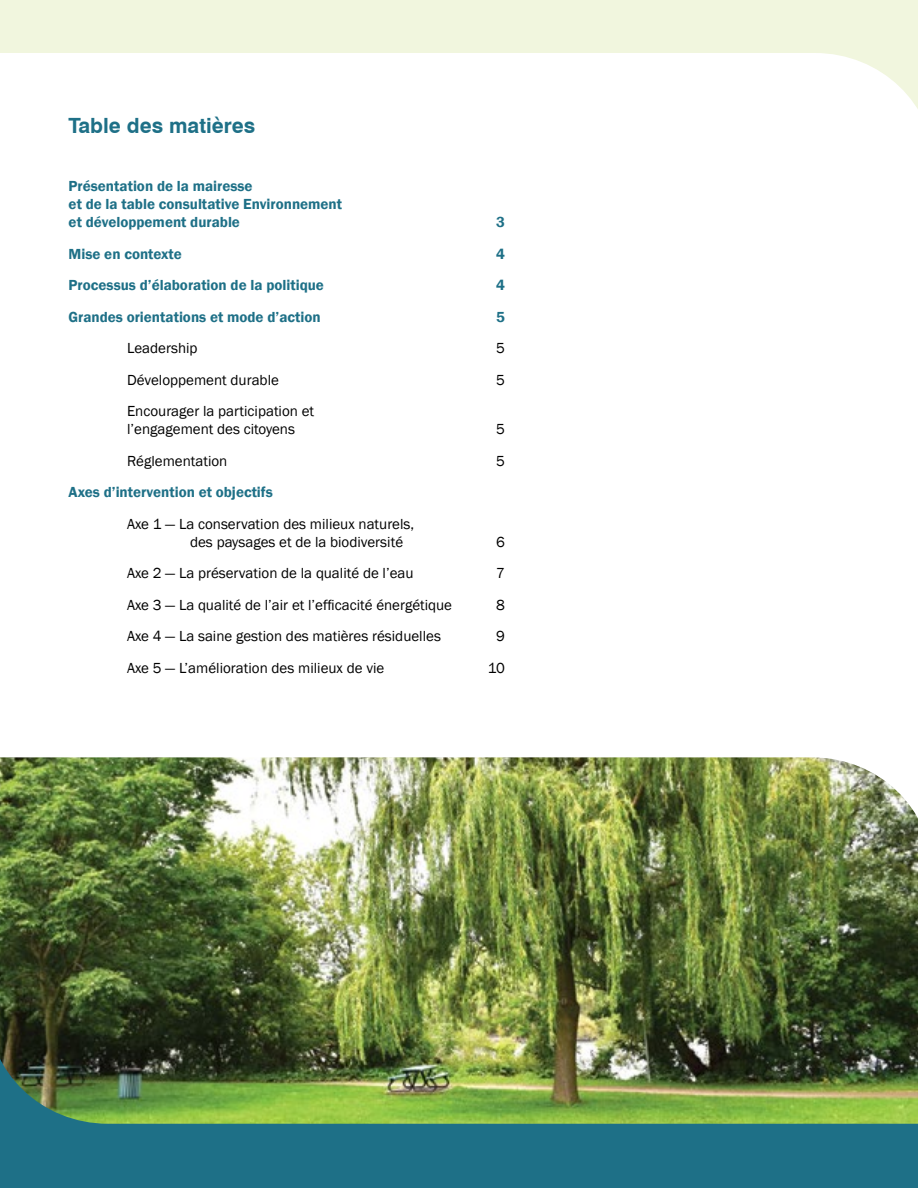
<style>
.page{position:relative;width:918px;height:1188px;background:#fff}
.page>*{position:absolute;margin:0;border:0;box-sizing:border-box;transform-origin:0 0}
.t1{font:700 21px "Swiss 721 BT";color:#1e7087}
.t2{font:15px/18px "Franklin Gothic";color:#000}
.t3{font:600 15px/18px "Franklin Gothic";color:#1e7087}
</style>
<div class="page">
<img style="left:0;top:872px;width:918px;height:137px">
<img style="left:0;top:1009px;width:918px;height:179px">
<img style="left:0;top:757px;width:918px;height:115px">
<svg style="left:0;top:0;width:918px;height:109px;fill:#f1f6de"></svg>
<h1 class="t1" style="left:69px;top:112px;width:188px">Table des matières</h1>
<p class="t3" style="left:69px;top:177px;width:275px">Présentation de la mairesse<br>et de la table consultative Environnement et développement durable</p>
<p class="t3" style="left:496px;top:213px;width:10px">3</p>
<p class="t3" style="left:69px;top:245px;width:115px">Mise en contexte</p>
<p class="t3" style="left:496px;top:245px;width:10px">4</p>
<p class="t3" style="left:69px;top:276px;width:257px">Processus d’élaboration de la politique</p>
<p class="t3" style="left:496px;top:276px;width:10px">4</p>
<p class="t3" style="left:69px;top:308px;width:254px">Grandes orientations et mode d’action</p>
<p class="t3" style="left:496px;top:308px;width:10px">5</p>
<p class="t2" style="left:127px;top:339px;width:72px">Leadership</p>
<p class="t2" style="left:496px;top:339px;width:10px">5</p>
<p class="t2" style="left:127px;top:371px;width:153px">Développement durable</p>
<p class="t2" style="left:496px;top:371px;width:10px">5</p>
<p class="t2" style="left:127px;top:402px;width:189px">Encourager la participation et l’engagement des citoyens</p>
<p class="t2" style="left:496px;top:420px;width:10px">5</p>
<p class="t2" style="left:127px;top:452px;width:102px">Réglementation</p>
<p class="t2" style="left:496px;top:452px;width:10px">5</p>
<p class="t3" style="left:69px;top:483px;width:206px">Axes d’intervention et objectifs</p>
<p class="t2" style="left:190px;top:515px;width:226px;text-indent:-63px">Axe 1 — La conservation des milieux naturels, des paysages et de la biodiversité</p>
<p class="t2" style="left:496px;top:533px;width:10px">6</p>
<p class="t2" style="left:127px;top:564px;width:288px">Axe 2 — La préservation de la qualité de l’eau</p>
<p class="t2" style="left:496px;top:564px;width:10px">7</p>
<p class="t2" style="left:127px;top:596px;width:327px">Axe 3 — La qualité de l’air et l’efficacité énergétique</p>
<p class="t2" style="left:496px;top:596px;width:10px">8</p>
<p class="t2" style="left:127px;top:627px;width:315px">Axe 4 — La saine gestion des matières résiduelles</p>
<p class="t2" style="left:496px;top:627px;width:10px">9</p>
<p class="t2" style="left:127px;top:659px;width:259px">Axe 5 — L’amélioration des milieux de vie</p>
<p class="t2" style="left:488px;top:659px;width:19px">10</p>
</div>
